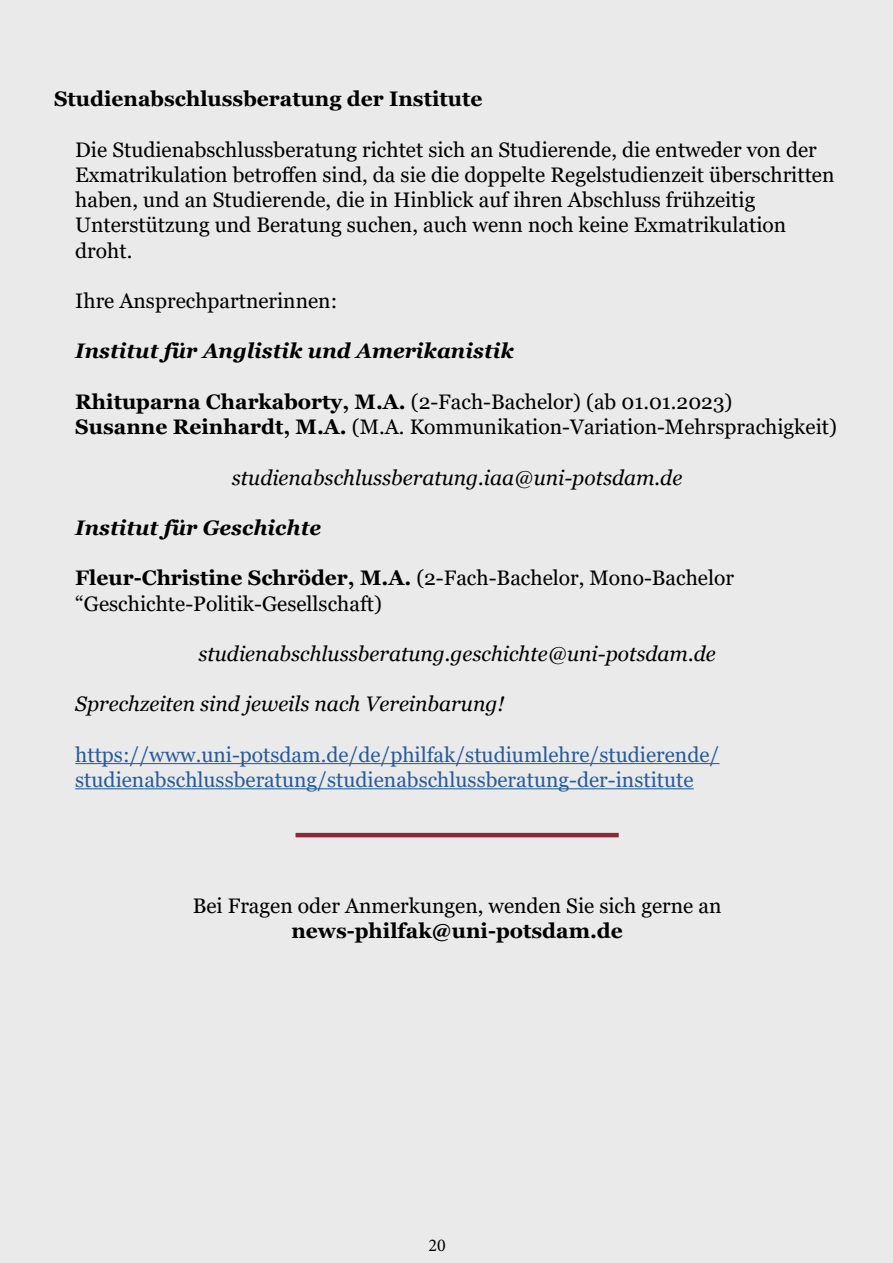
<style>
.page{position:relative;width:893px;height:1263px;background:#eaeaea}
.page>*{position:absolute;margin:0;border:0;box-sizing:border-box;transform-origin:0 0}
.t1{font:21px/25.2px "Georgia";color:#000}
.t2{font:italic 21px "Georgia";color:#000}
.t3{font:21px/25.2px "Georgia";color:#275b9b}
.t4{font:700 21px "Georgia";color:#000}
.t5{font:italic 700 21px "Georgia";color:#000}
.t6{font:18px "Minion Pro";color:#000}
.s1{font-weight:700}
</style>
<div class="page">
<hr style="left:75px;top:763px;width:644px;height:1px;background:#275b9b">
<hr style="left:75px;top:788px;width:619px;height:1px;background:#275b9b">
<hr style="left:296px;top:833px;width:323px;height:4px;background:#8b2939">
<p class="t4" style="left:54px;top:86px;width:430px">Studienabschlussberatung der Institute</p>
<p class="t1" style="left:75px;top:137px;width:761px">Die Studienabschlussberatung richtet sich an Studierende, die entweder von der Exmatrikulation betroffen sind, da sie die doppelte Regelstudienzeit überschritten haben, und an Studierende, die in Hinblick auf ihren Abschluss frühzeitig Unterstützung und Beratung suchen, auch wenn noch keine Exmatrikulation droht.</p>
<p class="t1" style="left:75px;top:289px;width:263px">Ihre Ansprechpartnerinnen:</p>
<p class="t5" style="left:75px;top:338px;width:440px">Institut für Anglistik und Amerikanistik</p>
<p class="t1" style="left:75px;top:389px;width:763px"><span class="s1">Rhituparna Charkaborty, M.A.</span> (2-Fach-Bachelor) (ab 01.01.2023)<br><span class="s1">Susanne Reinhardt, M.A.</span> (M.A. Kommunikation-Variation-Mehrsprachigkeit)</p>
<p class="t2" style="left:232px;top:464px;width:452px">studienabschlussberatung.iaa@uni-potsdam.de</p>
<p class="t5" style="left:75px;top:514px;width:247px">Institut für Geschichte</p>
<p class="t1" style="left:75px;top:566px;width:660px"><span class="s1">Fleur-Christine Schröder, M.A.</span> (2-Fach-Bachelor, Mono-Bachelor “Geschichte-Politik-Gesellschaft)</p>
<p class="t2" style="left:199px;top:640px;width:519px">studienabschlussberatung.geschichte@uni-potsdam.de</p>
<p class="t2" style="left:75px;top:691px;width:431px">Sprechzeiten sind jeweils nach Vereinbarung!</p>
<p class="t3" style="left:75px;top:742px;width:646px">https://www.uni-potsdam.de/de/philfak/studiumlehre/studierende/ studienabschlussberatung/studienabschlussberatung-der-institute</p>
<p class="t1" style="left:193px;top:893px;width:530px">Bei Fragen oder Anmerkungen, wenden Sie sich gerne an</p>
<p class="t4" style="left:291px;top:917px;width:333px">news-philfak@uni-potsdam.de</p>
<p class="t6" style="left:428px;top:1233px;width:19px">20</p>
</div>
